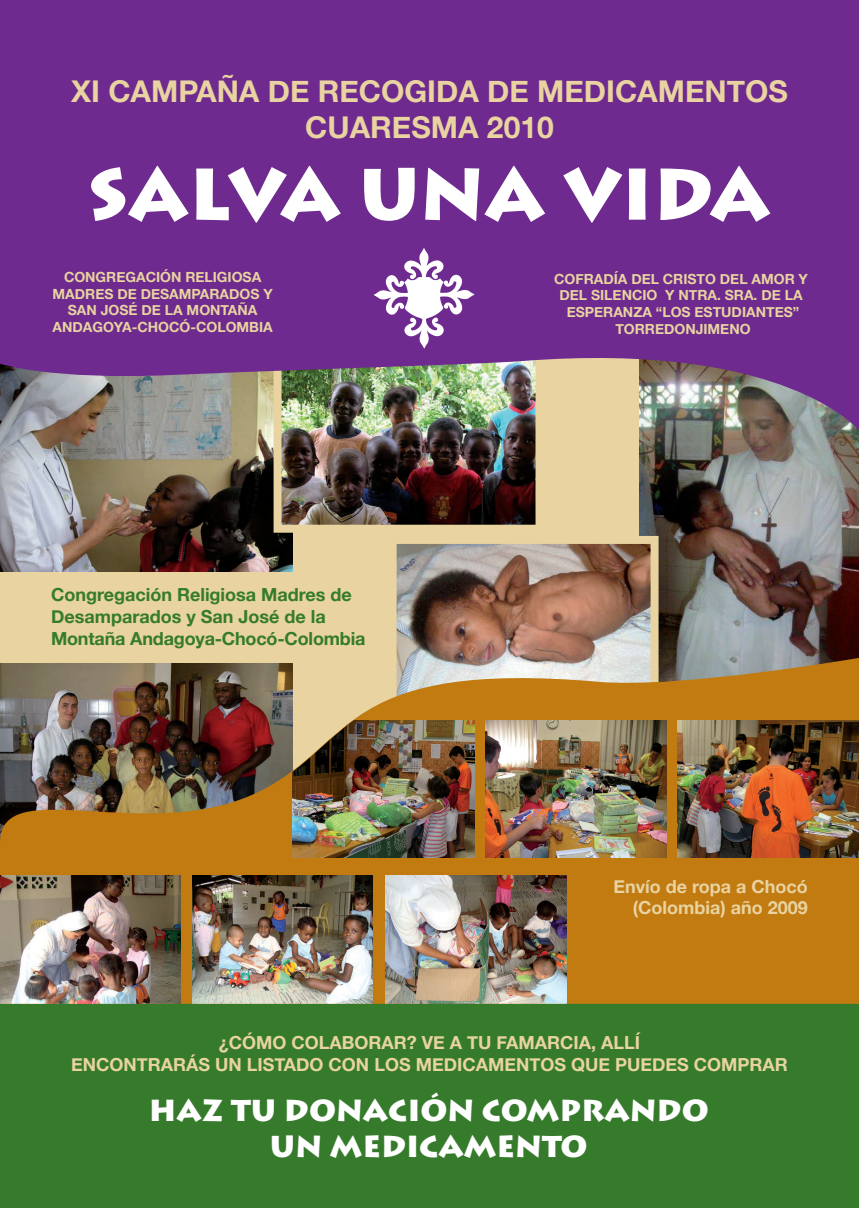
<style>
.page{position:relative;width:859px;height:1208px;background:#fff}
.page>*{position:absolute;margin:0;border:0;box-sizing:border-box;transform-origin:0 0}
.t1{font:900 72px "Lithos Pro";color:#fff}
.t2{font:700 30px/36px "Helvetica Neue";color:#e8d3a1;text-align:center}
.t3{font:900 30px/36px "Lithos Pro";color:#fff;text-align:center}
.t4{font:700 18px/21.6px "Helvetica Neue";color:#e8d3a1;text-align:center}
.t5{font:700 18px/21.6px "Helvetica Neue";color:#357b2b}
.t6{font:700 14px/16.8px "Helvetica Neue";color:#e8d3a1;text-align:center}
</style>
<div class="page">
<div style="left:0;top:298px;width:859px;height:654px;background:#e8d3a1"></div>
<img style="left:640px;top:430px;width:219px;height:228px">
<img style="left:396px;top:536px;width:263px;height:122px">
<img style="left:0;top:430px;width:293px;height:141px">
<img style="left:274px;top:430px;width:262px;height:103px">
<svg style="left:0;top:0;width:859px;height:430px;background:#743a8c"></svg>
<img style="left:373px;top:248px;width:101px;height:101px">
<div style="left:0;top:1003px;width:859px;height:205px;background:#357b2b"></div>
<img style="left:0;top:658px;width:859px;height:345px">
<img style="left:677px;top:721px;width:182px;height:136px">
<img style="left:485px;top:721px;width:182px;height:136px">
<img style="left:386px;top:875px;width:180px;height:128px">
<img style="left:192px;top:875px;width:180px;height:128px">
<img style="left:0;top:875px;width:180px;height:128px">
<img style="left:293px;top:721px;width:181px;height:136px">
<h2 class="t2" style="left:71px;top:72px;width:718px">XI CAMPAÑA DE RECOGIDA DE MEDICAMENTOS<br>CUARESMA 2010</h2>
<h1 class="t1" style="left:89px;top:153px;width:683px">SALVA UNA VIDA</h1>
<p class="t6" style="left:52px;top:268px;width:222px">CONGREGACIÓN RELIGIOSA<br>MADRES DE DESAMPARADOS Y<br>SAN JOSÉ DE LA MONTAÑA<br>ANDAGOYA-CHOCÓ-COLOMBIA</p>
<p class="t5" style="left:51px;top:584px;width:316px">Congregación Religiosa Madres de<br>Desamparados y San José de la<br>Montaña Andagoya-Chocó-Colombia</p>
<p class="t6" style="left:554px;top:270px;width:255px">COFRADÍA DEL CRISTO DEL AMOR Y<br>DEL SILENCIO Y NTRA. SRA. DE LA<br>ESPERANZA “LOS ESTUDIANTES”<br>TORREDONJIMENO</p>
<p class="t4" style="left:614px;top:875px;width:196px;text-align:right">Envío de ropa a Chocó (Colombia) año 2009</p>
<p class="t4" style="left:71px;top:1031px;width:718px">¿CÓMO COLABORAR? VE A TU FAMARCIA, ALLÍ<br>ENCONTRARÁS UN LISTADO CON LOS MEDICAMENTOS QUE PUEDES COMPRAR</p>
<h2 class="t3" style="left:149px;top:1092px;width:561px">HAZ TU DONACIÓN COMPRANDO<br>UN MEDICAMENTO</h2>
</div>
